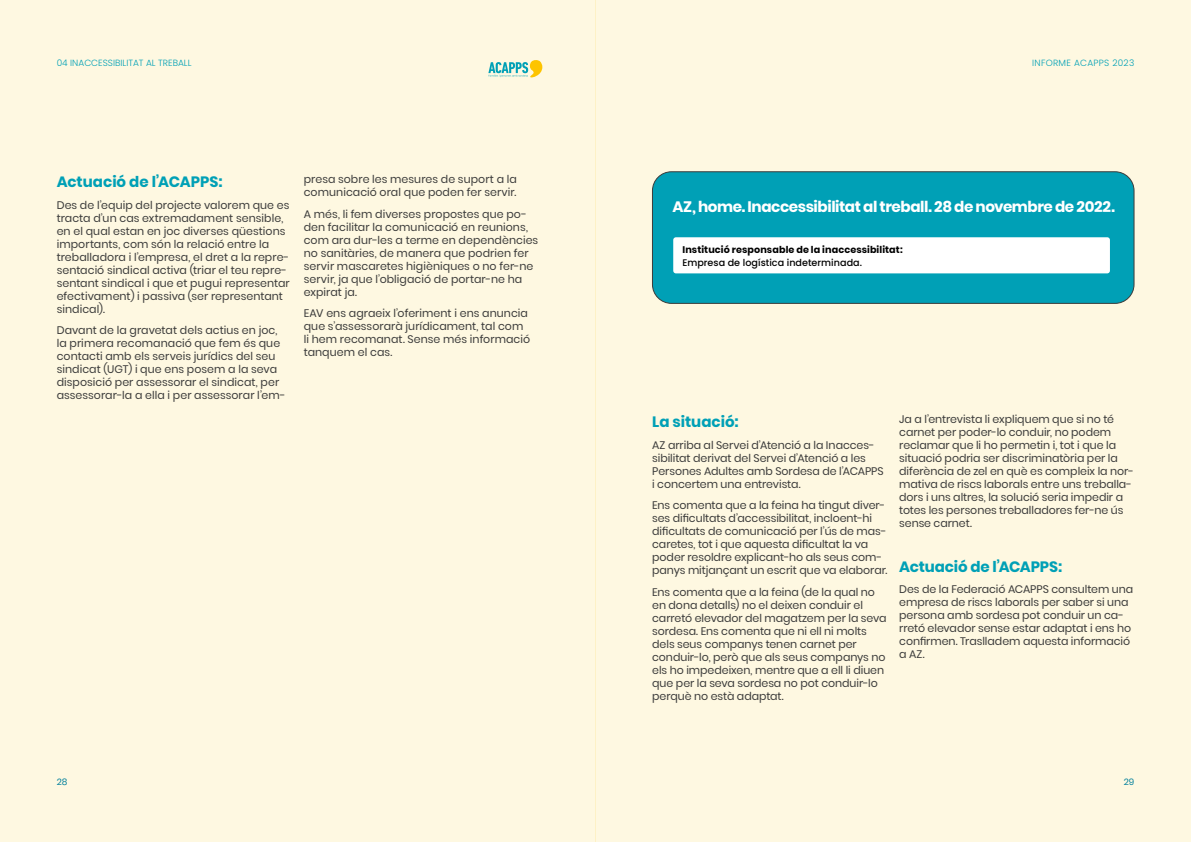
<style>
.page{position:relative;width:1191px;height:842px;background:#fff}
.page>*{position:absolute;margin:0;border:0;box-sizing:border-box;transform-origin:0 0}
.t1{font:700 15.2px "Poppins";letter-spacing:-.03em;color:#fff}
.t2{font:700 15px "Poppins";letter-spacing:-.005em;color:#00a0b6}
.t3{font:11px/13px "Poppins";letter-spacing:-.005em;color:#3c3c3b}
.t4{font:700 9.6px "Poppins";letter-spacing:.01em;color:#000}
.t5{font:500 9.6px "Poppins";letter-spacing:.005em;color:#000}
.t6{font:300 9px "Poppins";color:#00a0b6}
.t7{font:300 9px "Poppins";letter-spacing:.03em;color:#00a0b6}
.t8{font:9px "Poppins";color:#04819c}
</style>
<div class="page">
<div style="left:595px;top:0;width:596px;height:842px;background:#fef8e1"></div>
<div style="left:0;top:0;width:595px;height:842px;background:#fef8e1"></div>
<svg style="left:488px;top:60px;width:54px;height:18px"></svg>
<div style="left:652px;top:172px;width:482px;height:131px;background:#00a0b6;border-radius:19px"></div>
<div style="left:652px;top:171px;width:482px;height:133px;border:1px solid #3c3c3b;border-radius:19px"></div>
<div style="left:673px;top:237px;width:437px;height:36px;background:#fff;border-radius:3px"></div>
<p class="t6" style="left:57px;top:58px;width:136px">04 INACCESSIBILITAT AL TREBALL</p>
<h2 class="t2" style="left:57px;top:173px;width:168px">Actuació de l’ACAPPS:</h2>
<p class="t3" style="left:57px;top:198px;width:235px">Des de l’equip del projecte valorem que es tracta d’un cas extremadament sensible, en el qual estan en joc diverses qüestions importants, com són la relació entre la treballadora i l’empresa, el dret a la repre&shy;sentació sindical activa (triar el teu repre&shy;sentant sindical i que et pugui representar efectivament) i passiva (ser representant sindical).</p>
<p class="t3" style="left:57px;top:324px;width:230px">Davant de la gravetat dels actius en joc, la primera recomanació que fem és que contacti amb els serveis jurídics del seu sindicat (UGT) i que ens posem a la seva disposició per assessorar el sindicat, per assessorar-la a ella i per assessorar l’em-</p>
<p class="t3" style="left:304px;top:173px;width:215px">presa sobre les mesures de suport a la comunicació oral que poden fer servir.</p>
<p class="t3" style="left:304px;top:207px;width:236px">A més, li fem diverses propostes que po&shy;den facilitar la comunicació en reunions, com ara dur-les a terme en dependències no sanitàries, de manera que podrien fer servir mascaretes higièniques o no fer-ne servir, ja que l’obligació de portar-ne ha expirat ja.</p>
<p class="t3" style="left:304px;top:307px;width:228px">EAV ens agraeix l’oferiment i ens anuncia que s’assessorarà jurídicament, tal com li hem recomanat. Sense més informació tanquem el cas.</p>
<p class="t7" style="left:1032px;top:58px;width:104px">INFORME ACAPPS 2023</p>
<h1 class="t1" style="left:672px;top:198px;width:444px">AZ, home. Inaccessibilitat al treball. 28 de novembre de 2022.</h1>
<p class="t4" style="left:682px;top:245px;width:222px">Institució responsable de la inaccessibilitat:</p>
<p class="t5" style="left:682px;top:257px;width:181px">Empresa de logística indeterminada.</p>
<h2 class="t2" style="left:652px;top:413px;width:88px">La situació:</h2>
<p class="t3" style="left:652px;top:438px;width:233px">AZ arriba al Servei d’Atenció a la Inacces&shy;sibilitat derivat del Servei d’Atenció a les Persones Adultes amb Sordesa de l’ACAPPS i concertem una entrevista.</p>
<p class="t3" style="left:652px;top:499px;width:236px">Ens comenta que a la feina ha tingut diver&shy;ses dificultats d’accessibilitat, incloent-hi dificultats de comunicació per l’ús de mas&shy;caretes, tot i que aquesta dificultat la va poder resoldre explicant-ho als seus com&shy;panys mitjançant un escrit que va elaborar.</p>
<p class="t3" style="left:652px;top:585px;width:236px">Ens comenta que a la feina (de la qual no en dona detalls) no el deixen conduir el carretó elevador del magatzem per la seva sordesa. Ens comenta que ni ell ni molts dels seus companys tenen carnet per conduir-lo, però que als seus companys no els ho impedeixen, mentre que a ell li diuen que per la seva sordesa no pot conduir-lo perquè no està adaptat.</p>
<p class="t3" style="left:899px;top:412px;width:236px">Ja a l’entrevista li expliquem que si no té carnet per poder-lo conduir, no podem reclamar que li ho permetin i, tot i que la situació podria ser discriminatòria per la diferència de zel en què es compleix la nor&shy;mativa de riscs laborals entre uns treballa&shy;dors i uns altres, la solució seria impedir a totes les persones treballadores fer-ne ús sense carnet.</p>
<h2 class="t2" style="left:899px;top:558px;width:165px">Actuació de l’ACAPPS:</h2>
<p class="t3" style="left:899px;top:583px;width:235px">Des de la Federació ACAPPS consultem una empresa de riscs laborals per saber si una persona amb sordesa pot conduir un ca&shy;rretó elevador sense estar adaptat i ens ho confirmen. Traslladem aquesta informació a AZ.</p>
<p class="t8" style="left:57px;top:777px;width:12px">28</p>
<p class="t8" style="left:1123px;top:777px;width:12px">29</p>
</div>
